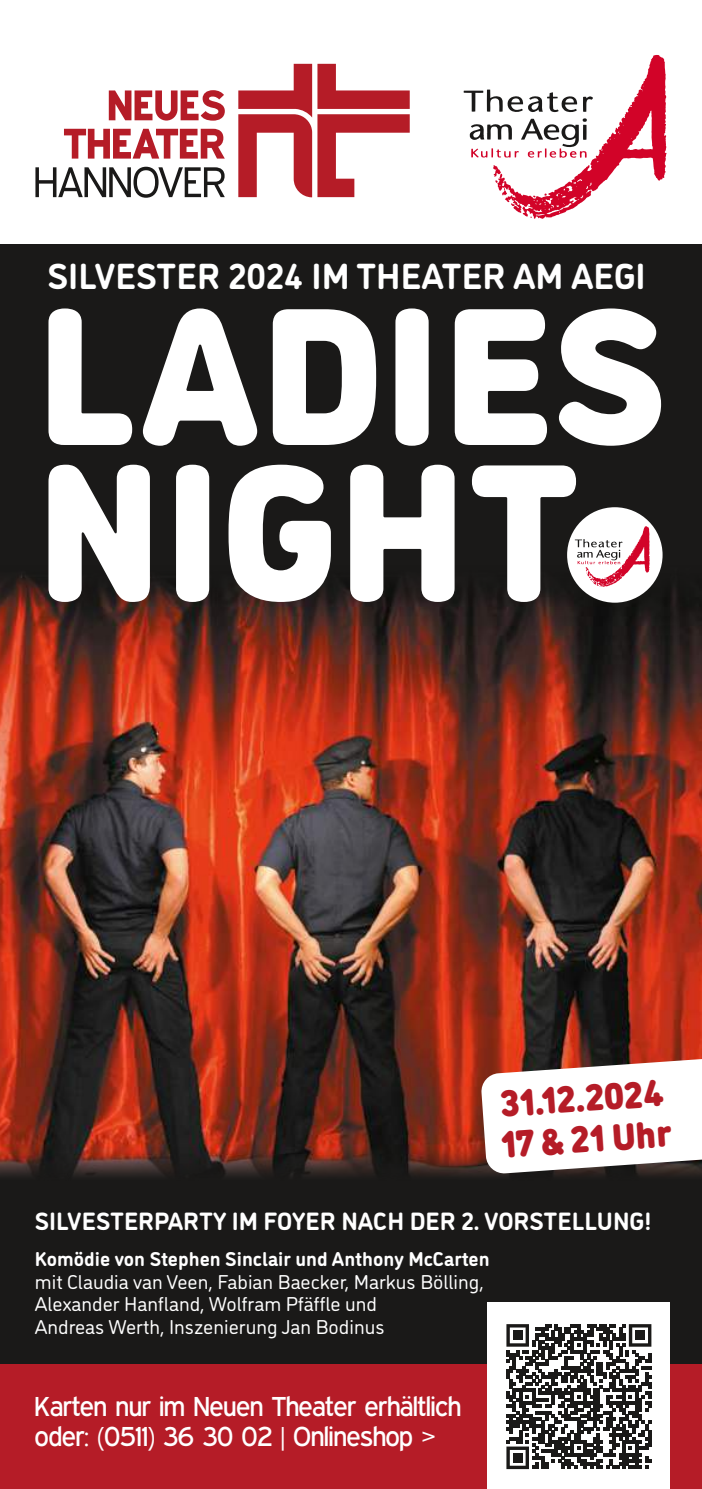
<style>
.page{position:relative;width:702px;height:1489px;background:#fff}
.page>*{position:absolute;margin:0;border:0;box-sizing:border-box;transform-origin:0 0}
.t1{font:900 195px/156.2px "DI Nosaur";color:#fff}
.t2{font:900 37.75px/41px "DI Nosaur";color:#b51c27}
.t3{font:700 36.25px "DI Nosaur";color:#fff}
.t4{font:27.5px/30px "Expressway Rg";color:#fff}
.t5{font:700 25px "DI Nosaur";color:#fff}
.t6{font:20px/22.5px "DI Nosaur";color:#fff}
.t7{font:700 20px "DI Nosaur";color:#fff}
</style>
<div class="page">
<div style="left:0;top:244px;width:702px;height:1122px;background:#1a1918"></div>
<img style="left:0;top:507px;width:702px;height:820px">
<svg style="left:481px;top:1054px;width:221px;height:119px;background:#e4dad8"></svg>
<svg style="left:238px;top:64px;width:171px;height:133px"></svg>
<svg style="left:109px;top:90px;width:116px;height:31px"></svg>
<svg style="left:64px;top:129px;width:161px;height:30px"></svg>
<svg style="left:35px;top:167px;width:190px;height:31px"></svg>
<div style="left:0;top:1364px;width:702px;height:124px;background:#b51c27"></div>
<div style="left:488px;top:1302px;width:182px;height:186px;background:#fff"></div>
<svg style="left:506px;top:1324px;width:145px;height:144px"></svg>
<div style="left:513px;top:1330px;width:9px;height:10px;background:#1a1918"></div>
<div style="left:635px;top:1330px;width:10px;height:10px;background:#1a1918"></div>
<div style="left:513px;top:1452px;width:9px;height:10px;background:#1a1918"></div>
<svg style="left:464px;top:55px;width:202px;height:164px"></svg>
<div style="left:567px;top:507px;width:95px;height:95px;background:#fff;border-radius:50%"></div>
<svg style="left:575px;top:526px;width:74px;height:60px"></svg>
<h3 class="t3" style="left:47px;top:263px;width:599px">SILVESTER 2024 IM THEATER AM AEGI</h3>
<h1 class="t1" style="left:35px;top:299px;width:632px">LADIES<br>NIGHT</h1>
<h2 class="t2" style="left:496px;top:1083px;width:173px;rotate:-4deg">31.12.2024<br>17 &amp; 21 Uhr</h2>
<p class="t5" style="left:35px;top:1211px;width:618px">SILVESTERPARTY IM FOYER NACH DER 2. VORSTELLUNG!</p>
<p class="t7" style="left:35px;top:1251px;width:456px">Komödie von Stephen Sinclair und Anthony McCarten</p>
<p class="t6" style="left:35px;top:1272px;width:450px">mit Claudia van Veen, Fabian Baecker, Markus Bölling,<br>Alexander Hanfland, Wolfram Pfäffle und<br>Andreas Werth, Inszenierung Jan Bodinus</p>
<h3 class="t4" style="left:35px;top:1393px;width:427px">Karten nur im Neuen Theater erhältlich oder: (0511) 36 30 02 | Onlineshop &gt;</h3>
</div>
